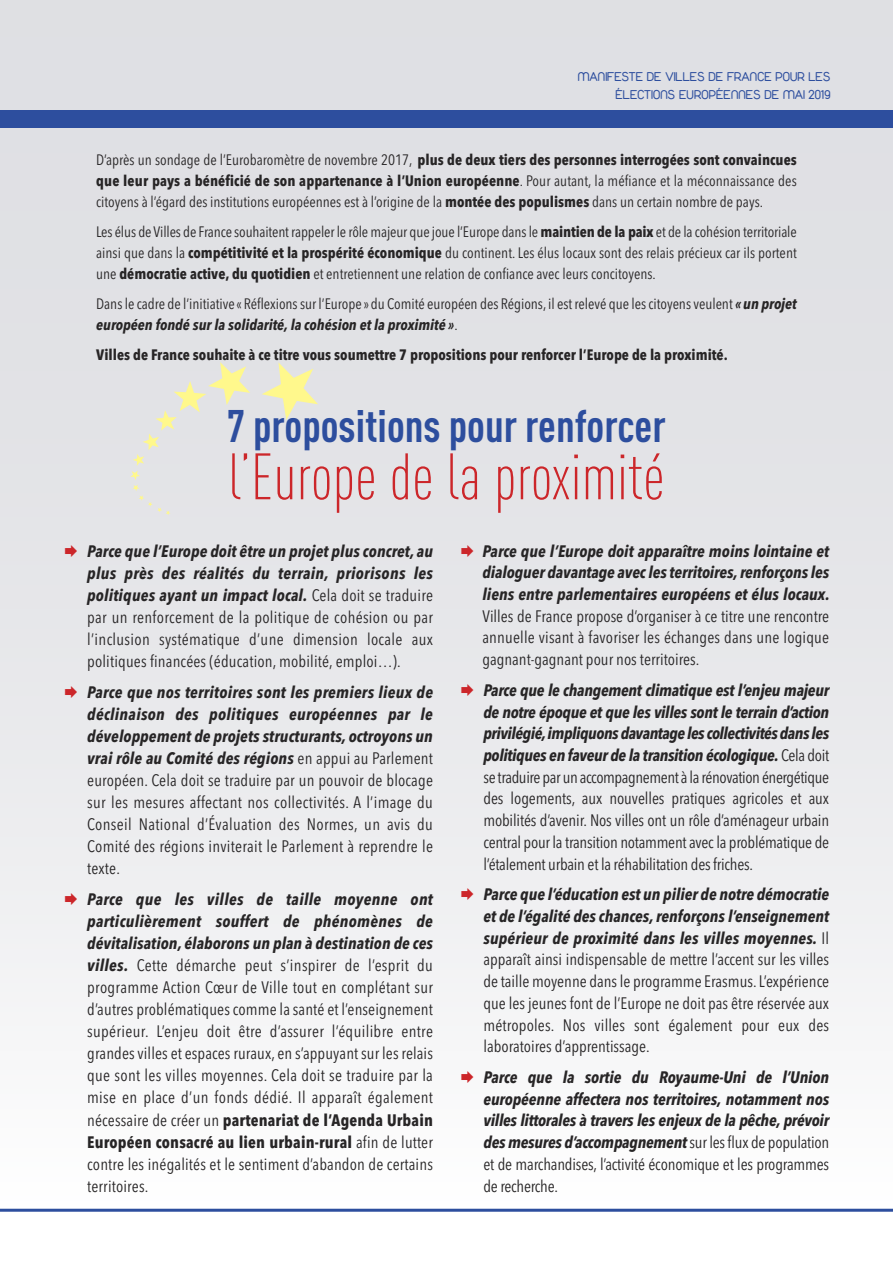
<style>
.page{position:relative;width:893px;height:1263px;background:#fff}
.page>*{position:absolute;margin:0;border:0;box-sizing:border-box;transform-origin:0 0}
.t1{font:300 condensed 64.5px "DIN Pro";color:#cc262a}
.t2{font:700 condensed 45px "DIN Pro";color:#2d4e9e}
.t3{font:16.5px/22px "Avenir Next Condensed";letter-spacing:.01em;color:#272526;text-align:justify}
.t4{font:italic 700 16.5px/21.8px "Avenir Next Condensed";letter-spacing:-.01em;color:#272526;text-align:justify}
.t5{font:15px/21px "Avenir Next Condensed";color:#272526;text-align:justify}
.t6{font:700 15px "Avenir Next Condensed";color:#272526}
.t7{font:13.5px/18px "Duepuntozero";color:#2d4e9e;text-align:right}
.s1{font-weight:700}
.s2{font-weight:700;font-style:italic}
.s3{font-weight:400;font-style:normal}
</style>
<div class="page">
<div style="left:0;top:0;width:893px;height:1210px;background:linear-gradient(to bottom,#d8d9de,#f9f9f9)"></div>
<div style="left:0;top:111px;width:893px;height:17px;background:#2d4e9e"></div>
<svg style="left:262px;top:362px;width:56px;height:58px;background:#ebe9c7"></svg>
<svg style="left:130px;top:362px;width:120px;height:153px;background:#e4e4df"></svg>
<hr style="left:0;top:1209px;width:893px;height:3px;background:#2d4e9e">
<svg style="left:65px;top:545px;width:12px;height:12px"></svg>
<svg style="left:65px;top:686px;width:12px;height:12px"></svg>
<svg style="left:65px;top:893px;width:12px;height:12px"></svg>
<svg style="left:461px;top:545px;width:12px;height:12px"></svg>
<svg style="left:461px;top:684px;width:12px;height:12px"></svg>
<svg style="left:461px;top:888px;width:12px;height:12px"></svg>
<svg style="left:461px;top:1071px;width:12px;height:12px"></svg>
<p class="t7" style="left:578px;top:68px;width:254px">MANIFESTE DE VILLES DE FRANCE POUR LES<br>ÉLECTIONS EUROPÉENNES DE MAI 2019</p>
<p class="t5" style="left:96px;top:148px;width:702px">D’après un sondage de l’Eurobaromètre de novembre 2017, <span class="s1">plus de deux tiers des personnes interrogées sont convaincues que leur pays a bénéficié de son appartenance à l’Union européenne</span>. Pour autant, la méfiance et la méconnaissance des citoyens à l’égard des institutions européennes est à l’origine de la <span class="s1">montée des populismes</span> dans un certain nombre de pays.</p>
<p class="t5" style="left:96px;top:220px;width:702px">Les élus de Villes de France souhaitent rappeler le rôle majeur que joue l’Europe dans le <span class="s1">maintien de la paix</span> et de la cohésion territoriale ainsi que dans la <span class="s1">compétitivité et la prospérité économique</span> du continent. Les élus locaux sont des relais précieux car ils portent une <span class="s1">démocratie active, du quotidien</span> et entretiennent une relation de confiance avec leurs concitoyens.</p>
<p class="t5" style="left:96px;top:292px;width:702px">Dans le cadre de l’initiative « Réflexions sur l’Europe » du Comité européen des Régions, il est relevé que les citoyens veulent <span class="s2">« un projet européen fondé sur la solidarité, la cohésion et la proximité »</span>.</p>
<p class="t6" style="left:96px;top:345px;width:633px">Villes de France souhaite à ce titre vous soumettre 7 propositions pour renforcer l’Europe de la proximité.</p>
<h2 class="t2" style="left:227px;top:410px;width:440px">7 propositions pour renforcer</h2>
<h1 class="t1" style="left:228px;top:453px;width:438px">l’Europe de la proximité</h1>
<p class="t3" style="left:87px;top:539px;width:347px"><span class="s2">Parce que l’Europe doit être un projet plus concret, au plus près des réalités du terrain, priorisons les politiques ayant un impact local.</span> Cela doit se traduire par un renforcement de la politique de cohésion ou par l’inclusion systématique d’une dimension locale aux politiques financées (éducation, mobilité, emploi…).</p>
<p class="t3" style="left:87px;top:680px;width:347px"><span class="s2">Parce que nos territoires sont les premiers lieux de déclinaison des politiques européennes par le développement de projets structurants, octroyons un vrai rôle au Comité des régions</span> en appui au Parlement européen. Cela doit se traduire par un pouvoir de blocage sur les mesures affectant nos collectivités. A l’image du Conseil National d’Évaluation des Normes, un avis du Comité des régions inviterait le Parlement à reprendre le texte.</p>
<p class="t3" style="left:87px;top:887px;width:347px"><span class="s2">Parce que les villes de taille moyenne ont particulièrement souffert de phénomènes de dévitalisation, élaborons un plan à destination de ces villes.</span> Cette démarche peut s’inspirer de l’esprit du programme Action Cœur de Ville tout en complétant sur d’autres problématiques comme la santé et l’enseignement supérieur. L’enjeu doit être d’assurer l’équilibre entre grandes villes et espaces ruraux, en s’appuyant sur les relais que sont les villes moyennes. Cela doit se traduire par la mise en place d’un fonds dédié. Il apparaît également nécessaire de créer un <span class="s1">partenariat de l’Agenda Urbain Européen consacré au lien urbain-rural</span> afin de lutter contre les inégalités et le sentiment d’abandon de certains territoires.</p>
<p class="t4" style="left:482px;top:540px;width:349px">Parce que l’Europe doit apparaître moins lointaine et dialoguer davantage avec les territoires,renforçons les liens entre parlementaires européens et élus locaux.</p>
<p class="t3" style="left:482px;top:604px;width:348px">Villes de France propose d’organiser à ce titre une rencontre annuelle visant à favoriser les échanges dans une logique gagnant-gagnant pour nos territoires.</p>
<p class="t3" style="left:483px;top:678px;width:347px"><span class="s2">Parce que le changement climatique est l’enjeu majeur de notre époque et que les villes sont le terrain d’action privilégié,impliquonsdavantage lescollectivitésdansles politiques en faveur de la transition écologique.</span> Cela doit se traduire par un accompagnement à la rénovation énergétique des logements, aux nouvelles pratiques agricoles et aux mobilités d’avenir. Nos villes ont un rôle d’aménageur urbain central pour la transition notamment avec la problématique de l’étalement urbain et la réhabilitation des friches.</p>
<p class="t3" style="left:483px;top:883px;width:347px"><span class="s2">Parce que l’éducation est un pilier de notre démocratie et de l’égalité des chances,renforçons l’enseignement supérieur de proximité dans les villes moyennes.</span> Il apparaît ainsi indispensable de mettre l’accent sur les villes de taille moyenne dans le programme Erasmus.L’expérience que les jeunes font de l’Europe ne doit pas être réservée aux métropoles. Nos villes sont également pour eux des laboratoires d’apprentissage.</p>
<p class="t4" style="left:483px;top:1066px;width:347px">Parce que la sortie du Royaume-Uni de l’Union européenne affectera nos territoires, notamment nos villes littorales à travers les enjeux de la pêche, prévoir des mesures d’accompagnement <span class="s3">sur les flux de population et de marchandises, l’activité économique et les programmes de recherche.</span></p>
</div>
